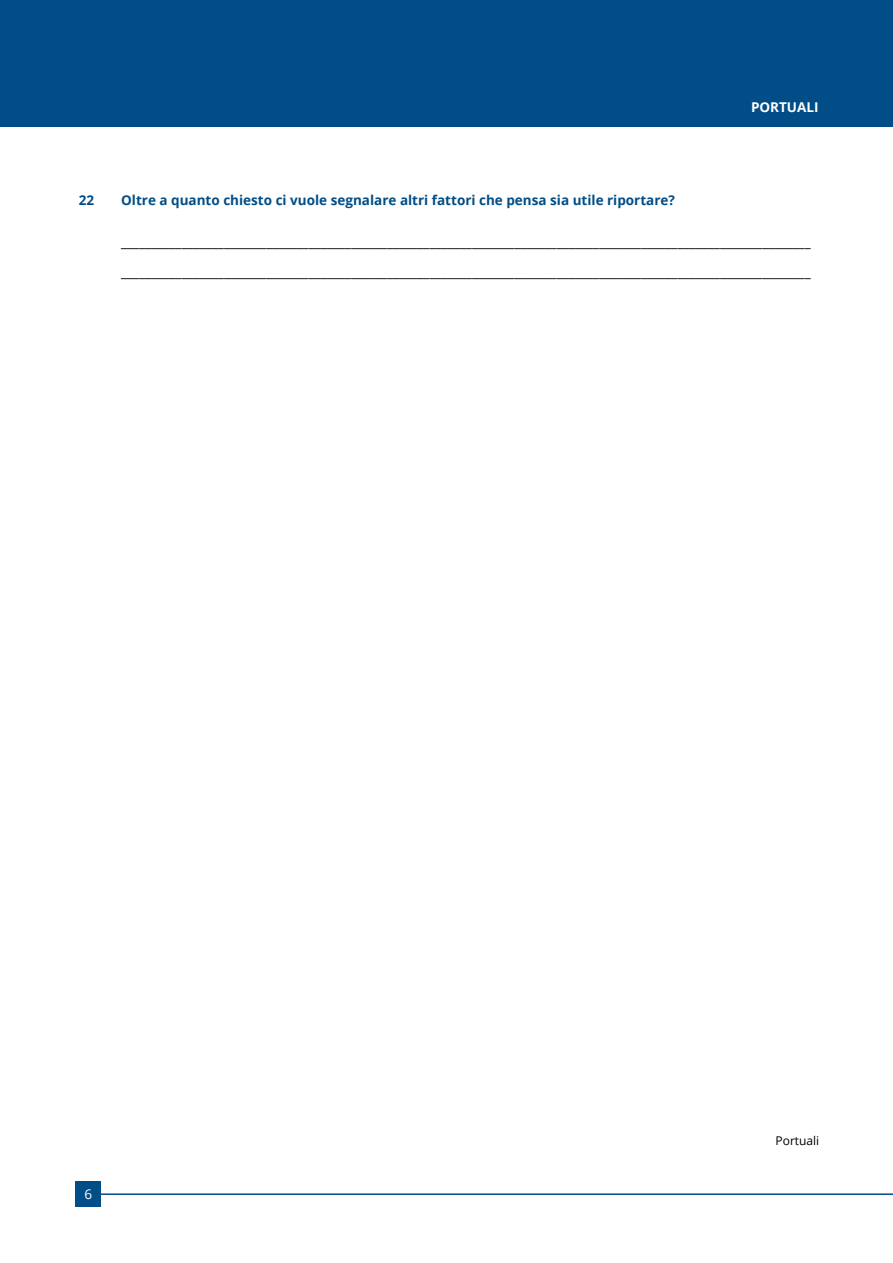
<style>
.page{position:relative;width:893px;height:1263px;background:#fff}
.page>*{position:absolute;margin:0;border:0;box-sizing:border-box;transform-origin:0 0}
.t1{font:13.5px "Open Sans";color:#000}
.t2{font:700 13.5px "Open Sans";color:#004d87}
.t3{font:700 13.5px "Open Sans";color:#fff}
.t4{font:13.5px "Open Sans";color:#fff}
.t5{font:12px "Open Sans";color:#000}
</style>
<div class="page">
<hr style="left:92px;top:1193px;width:801px;height:2px;background:#004d87">
<div style="left:75px;top:1181px;width:26px;height:26px;background:#004d87"></div>
<div style="left:0;top:0;width:893px;height:127px;background:#004d87"></div>
<p class="t2" style="left:79px;top:190px;width:17px">22</p>
<p class="t2" style="left:121px;top:190px;width:555px">Oltre a quanto chiesto ci vuole segnalare altri fattori che pensa sia utile riportare?</p>
<p class="t3" style="left:751px;top:97px;width:69px">PORTUALI</p>
<p class="t1" style="left:121px;top:233px;width:691px">__________________________________________________________________________________________________________________</p>
<p class="t1" style="left:121px;top:263px;width:691px">__________________________________________________________________________________________________________________</p>
<p class="t4" style="left:84px;top:1184px;width:9px">6</p>
<p class="t5" style="left:776px;top:1132px;width:45px">Portuali</p>
</div>
